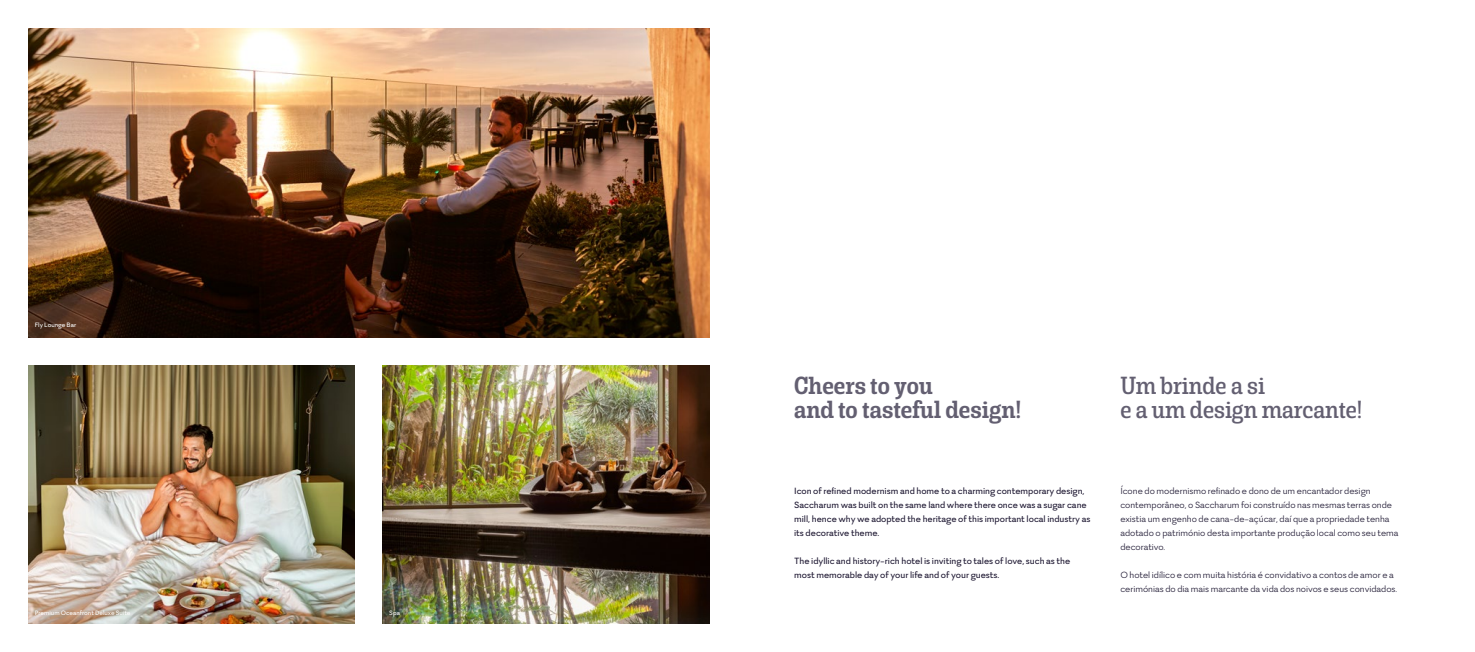
<style>
.page{position:relative;width:1475px;height:652px;background:#fff}
.page>*{position:absolute;margin:0;border:0;box-sizing:border-box;transform-origin:0 0}
.t1{font:500 semi-condensed 24px/24px "Rude Slab";color:#635f71}
.t2{font:semi-condensed 24px/24px "Rude Slab";color:#635f71}
.t3{font:10px/14px "Firme";color:#201a34}
.t4{font:500 10px/14px "Firme";color:#201a34}
.t5{font:500 7px "Firme";letter-spacing:-.005em;color:#fff}
</style>
<div class="page">
<img style="left:28px;top:366px;width:326px;height:258px">
<img style="left:383px;top:366px;width:326px;height:258px">
<img style="left:28px;top:28px;width:681px;height:309px">
<p class="t5" style="left:35px;top:321px;width:43px">Fly Lounge Bar</p>
<p class="t5" style="left:35px;top:609px;width:97px">Premium Oceanfront Deluxe Suite</p>
<p class="t5" style="left:389px;top:609px;width:12px">Spa</p>
<h1 class="t1" style="left:794px;top:373px;width:229px">Cheers to you<br>and to tasteful design!</h1>
<p class="t4" style="left:794px;top:484px;width:298px">Icon of refined modernism and home to a charming contemporary design, Saccharum was built on the same land where there once was a sugar cane mill, hence why we adopted the heritage of this important local industry as its decorative theme.</p>
<p class="t4" style="left:794px;top:554px;width:277px">The idyllic and history-rich hotel is inviting to tales of love, such as the most memorable day of your life and of your guests.</p>
<h1 class="t2" style="left:1120px;top:374px;width:243px">Um brinde a si<br>e a um design marcante!</h1>
<p class="t3" style="left:1120px;top:484px;width:279px">Ícone do modernismo refinado e dono de um encantador design contemporâneo, o Saccharum foi construído nas mesmas terras onde existia um engenho de cana-de-açúcar, daí que a propriedade tenha adotado o património desta importante produção local como seu tema decorativo.</p>
<p class="t3" style="left:1120px;top:568px;width:278px">O hotel idílico e com muita história é convidativo a contos de amor e a cerimónias do dia mais marcante da vida dos noivos e seus convidados.</p>
</div>
